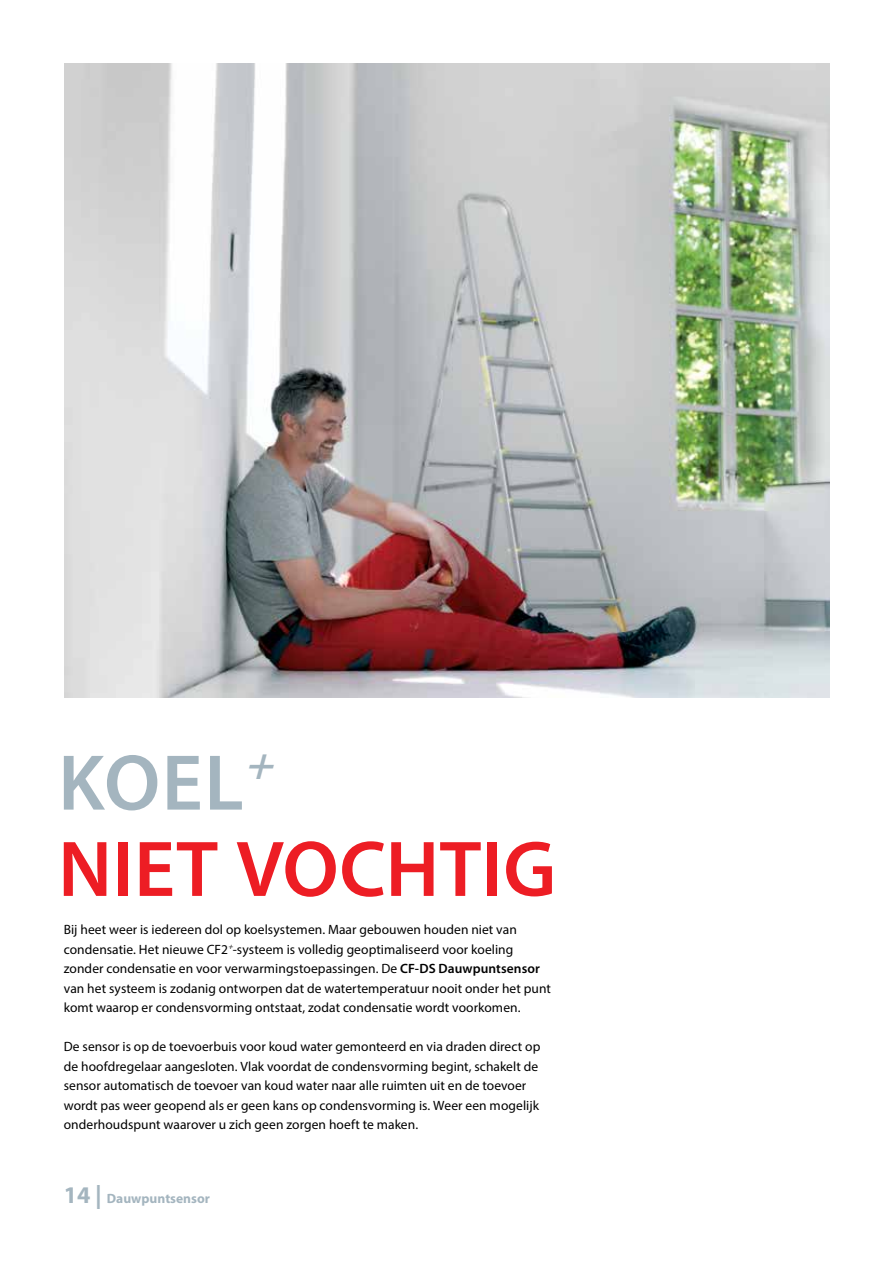
<style>
.page{position:relative;width:893px;height:1263px;background:#fff}
.page>*{position:absolute;margin:0;border:0;box-sizing:border-box;transform-origin:0 0}
.t1{font:600 79.65px/86.2px "Myriad Pro";letter-spacing:.005em;color:#ed1d24}
.t2{font:13.5px/19.5px "Myriad Pro";letter-spacing:.005em;color:#000}
.t3{font:700 13.5px "Myriad Pro";color:#a4b5bf}
.s1{color:#a4b5bf}
.s2{font-weight:600}
.s3{font-size:24px}
</style>
<div class="page">
<img style="left:64px;top:64px;width:765px;height:633px">
<h1 class="t1" style="left:58px;top:738px;width:500px"><span class="s1">KOEL</span><sup>+<br></sup>NIET VOCHTIG</h1>
<p class="t2" style="left:64px;top:920px;width:489px">Bij heet weer is iedereen dol op koelsystemen. Maar gebouwen houden niet van condensatie. Het nieuwe CF2<sup>+</sup>-systeem is volledig geoptimaliseerd voor koeling zonder condensatie en voor verwarmingstoepassingen. De <span class="s2">CF-DS Dauwpuntsensor </span>van het systeem is zodanig ontworpen dat de watertemperatuur nooit onder het punt komt waarop er condensvorming ontstaat, zodat condensatie wordt voorkomen.</p>
<p class="t2" style="left:64px;top:1037px;width:478px">De sensor is op de toevoerbuis voor koud water gemonteerd en via draden direct op de hoofdregelaar aangesloten. Vlak voordat de condensvorming begint, schakelt de sensor automatisch de toevoer van koud water naar alle ruimten uit en de toevoer wordt pas weer geopend als er geen kans op condensvorming is. Weer een mogelijk onderhoudspunt waarover u zich geen zorgen hoeft te maken.</p>
<p class="t3" style="left:64px;top:1189px;width:148px"><span class="s3">14 |</span> Dauwpuntsensor</p>
</div>
